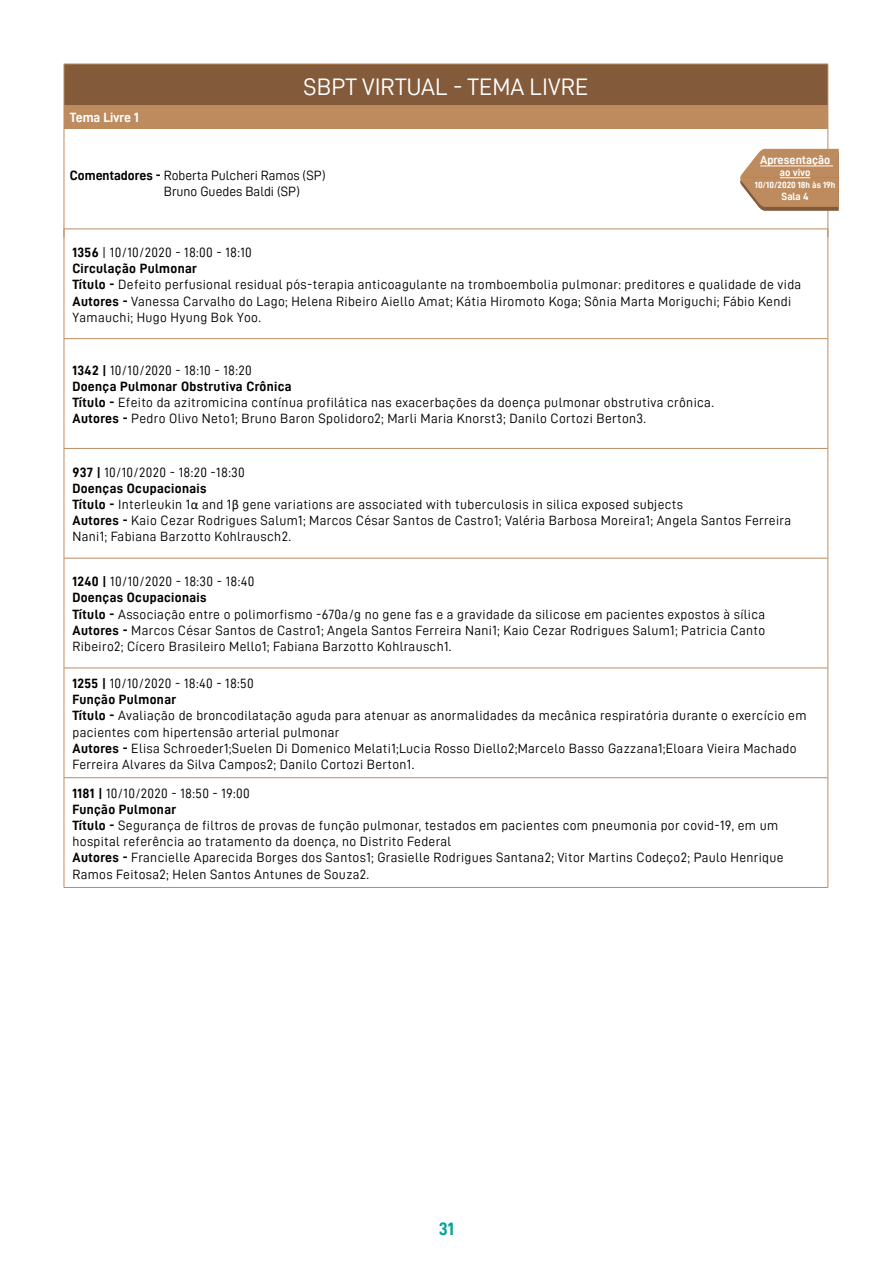
<style>
.page{position:relative;width:893px;height:1263px;background:#fff}
.page>*{position:absolute;margin:0;border:0;box-sizing:border-box;transform-origin:0 0}
.t1{font:24px "D DIN";color:#fff}
.t2{font:18px "D DIN Bold";color:#00a498}
.t3{font:13.5px/16.2px "D DIN";letter-spacing:.025em;color:#000}
.t4{font:13.5px "D DIN Bold";letter-spacing:.025em;color:#000}
.t5{font:13.5px/16.2px "D DIN";color:#000}
.t6{font:13.5px "D DIN Bold";letter-spacing:-.015em;color:#fff}
.t7{font:12px "D DIN Bold";color:#fff}
.t8{font:10.5px "D DIN Bold";color:#fff}
.t9{font:9px "D DIN Bold";color:#fff}
.s1{font-family:"D DIN Bold"}
.s2{font-family:"Calibri"}
</style>
<div class="page">
<div style="left:64px;top:64px;width:764px;height:41px;background:#835a3a"></div>
<div style="left:64px;top:105px;width:764px;height:23px;background:#bd8b5e"></div>
<hr style="left:64px;top:64px;width:764px;height:1px;background:#bd8b5e">
<hr style="left:64px;top:64px;width:1px;height:41px;background:#bd8b5e">
<hr style="left:828px;top:64px;width:1px;height:41px;background:#bd8b5e">
<svg style="left:828px;top:105px;width:1px;height:23px"></svg>
<hr style="left:64px;top:128px;width:1px;height:109px;background:#bd8b5e">
<hr style="left:828px;top:128px;width:1px;height:109px;background:#bd8b5e">
<svg style="left:740px;top:149px;width:99px;height:62px;background:#c0946d"></svg>
<hr style="left:760px;top:166px;width:73px;height:1px;background:#fff">
<hr style="left:780px;top:177px;width:30px;height:1px;background:#fff">
<hr style="left:64px;top:229px;width:764px;height:1px;background:#bd8b5e">
<hr style="left:64px;top:229px;width:1px;height:109px;background:#bd8b5e">
<hr style="left:828px;top:229px;width:1px;height:109px;background:#bd8b5e">
<hr style="left:64px;top:338px;width:764px;height:1px;background:#bd8b5e">
<hr style="left:64px;top:339px;width:1px;height:109px;background:#bd8b5e">
<hr style="left:828px;top:339px;width:1px;height:109px;background:#bd8b5e">
<hr style="left:64px;top:448px;width:764px;height:1px;background:#bd8b5e">
<hr style="left:64px;top:449px;width:1px;height:109px;background:#bd8b5e">
<hr style="left:828px;top:449px;width:1px;height:109px;background:#bd8b5e">
<hr style="left:64px;top:558px;width:764px;height:1px;background:#bd8b5e">
<hr style="left:64px;top:558px;width:1px;height:110px;background:#bd8b5e">
<hr style="left:828px;top:558px;width:1px;height:110px;background:#bd8b5e">
<hr style="left:64px;top:668px;width:764px;height:1px;background:#bd8b5e">
<hr style="left:64px;top:668px;width:1px;height:109px;background:#bd8b5e">
<hr style="left:828px;top:668px;width:1px;height:109px;background:#bd8b5e">
<hr style="left:64px;top:777px;width:764px;height:1px;background:#bd8b5e">
<hr style="left:64px;top:778px;width:1px;height:109px;background:#bd8b5e">
<hr style="left:828px;top:778px;width:1px;height:109px;background:#bd8b5e">
<hr style="left:64px;top:887px;width:764px;height:1px;background:#bd8b5e">
<p class="t6" style="left:70px;top:110px;width:70px">Tema Livre 1</p>
<h1 class="t1" style="left:304px;top:73px;width:286px">SBPT VIRTUAL - TEMA LIVRE</h1>
<p class="t5" style="left:164px;top:167px;width:163px;text-indent:-94px"><span class="s1">Comentadores -</span> Roberta Pulcheri Ramos (SP)<br>Bruno Guedes Baldi (SP)</p>
<p class="t7" style="left:760px;top:154px;width:72px">Apresentação</p>
<p class="t8" style="left:780px;top:167px;width:32px">ao vivo</p>
<p class="t9" style="left:755px;top:180px;width:82px">10/10/2020 18h às 19h</p>
<p class="t8" style="left:782px;top:191px;width:29px">Sala 4</p>
<p class="t3" style="left:72px;top:244px;width:181px"><span class="s1">1356</span> | 10/10/2020 - 18:00 - 18:10</p>
<p class="t4" style="left:72px;top:261px;width:126px">Circulação Pulmonar</p>
<p class="t3" style="left:72px;top:276px;width:730px"><span class="s1">Título -</span> Defeito perfusional residual pós-terapia anticoagulante na tromboembolia pulmonar: preditores e qualidade de vida<br><span class="s1">Autores -</span> Vanessa Carvalho do Lago; Helena Ribeiro Aiello Amat; Kátia Hiromoto Koga; Sônia Marta Moriguchi; Fábio Kendi<br>Yamauchi; Hugo Hyung Bok Yoo.</p>
<p class="t3" style="left:72px;top:362px;width:181px"><span class="s1">1342 |</span> 10/10/2020 - 18:10 - 18:20</p>
<p class="t4" style="left:72px;top:379px;width:221px">Doença Pulmonar Obstrutiva Crônica</p>
<p class="t3" style="left:72px;top:394px;width:643px"><span class="s1">Título -</span> Efeito da azitromicina contínua profilática nas exacerbações da doença pulmonar obstrutiva crônica.<br><span class="s1">Autores -</span> Pedro Olivo Neto1; Bruno Baron Spolidoro2; Marli Maria Knorst3; Danilo Cortozi Berton3.</p>
<p class="t3" style="left:72px;top:463px;width:174px"><span class="s1">937 |</span> 10/10/2020 - 18:20 -18:30</p>
<p class="t4" style="left:72px;top:481px;width:135px">Doenças Ocupacionais</p>
<p class="t3" style="left:72px;top:496px;width:720px"><span class="s1">Título -</span> Interleukin 1<span class="s2">α</span> and 1<span class="s2">β</span> gene variations are associated with tuberculosis in silica exposed subjects<br><span class="s1">Autores -</span> Kaio Cezar Rodrigues Salum1; Marcos César Santos de Castro1; Valéria Barbosa Moreira1; Angela Santos Ferreira<br>Nani1; Fabiana Barzotto Kohlrausch2.</p>
<p class="t3" style="left:72px;top:573px;width:183px"><span class="s1">1240 |</span> 10/10/2020 - 18:30 - 18:40</p>
<p class="t4" style="left:72px;top:590px;width:135px">Doenças Ocupacionais</p>
<p class="t3" style="left:72px;top:606px;width:694px;text-align:justify"><span class="s1">Título -</span> Associação entre o polimorfismo -670a/g no gene fas e a gravidade da silicose em pacientes expostos à sílica <span class="s1">Autores -</span> Marcos César Santos de Castro1; Angela Santos Ferreira Nani1; Kaio Cezar Rodrigues Salum1; Patricia Canto Ribeiro2; Cícero Brasileiro Mello1; Fabiana Barzotto Kohlrausch1.</p>
<p class="t3" style="left:72px;top:675px;width:183px"><span class="s1">1255 |</span> 10/10/2020 - 18:40 - 18:50</p>
<p class="t4" style="left:72px;top:692px;width:105px">Função Pulmonar</p>
<p class="t3" style="left:72px;top:707px;width:735px"><span class="s1">Título -</span> Avaliação de broncodilatação aguda para atenuar as anormalidades da mecânica respiratória durante o exercício em pacientes com hipertensão arterial pulmonar<br><span class="s1">Autores -</span> Elisa Schroeder1;Suelen Di Domenico Melati1;Lucia Rosso Diello2;Marcelo Basso Gazzana1;Eloara Vieira Machado Ferreira Alvares da Silva Campos2; Danilo Cortozi Berton1.</p>
<p class="t3" style="left:72px;top:785px;width:179px"><span class="s1">1181 |</span> 10/10/2020 - 18:50 - 19:00</p>
<p class="t4" style="left:72px;top:802px;width:105px">Função Pulmonar</p>
<p class="t3" style="left:72px;top:817px;width:713px"><span class="s1">Título -</span> Segurança de filtros de provas de função pulmonar, testados em pacientes com pneumonia por covid-19, em um hospital referência ao tratamento da doença, no Distrito Federal<br><span class="s1">Autores -</span> Francielle Aparecida Borges dos Santos1; Grasielle Rodrigues Santana2; Vitor Martins Codeço2; Paulo Henrique Ramos Feitosa2; Helen Santos Antunes de Souza2.</p>
<h2 class="t2" style="left:439px;top:1219px;width:17px">31</h2>
</div>
